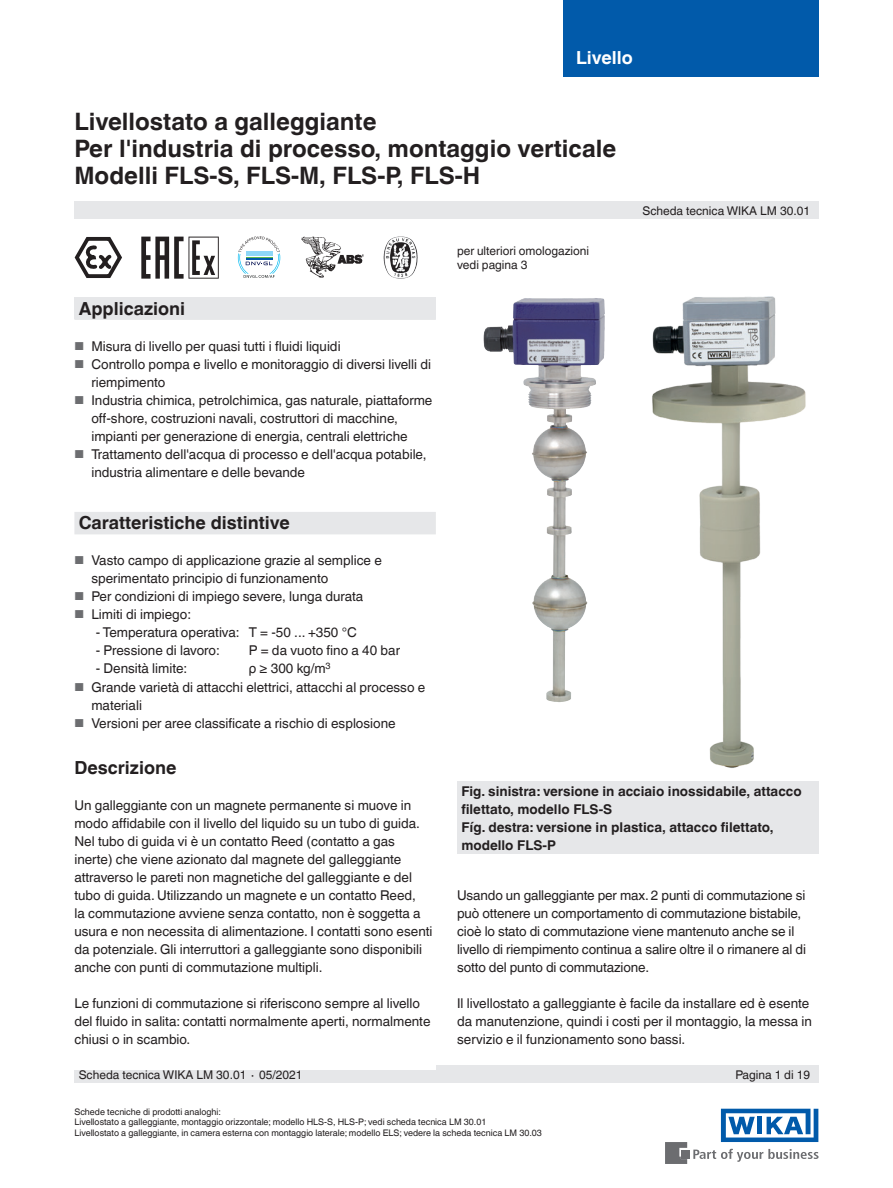
<style>
.page{position:relative;width:893px;height:1188px;background:#fff}
.page>*{position:absolute;margin:0;border:0;box-sizing:border-box;transform-origin:0 0}
.t1{font:700 24px/27px "Helvetica World";color:#231f20}
.t2{font:700 18px "Helvetica World";color:#231f20}
.t3{font:700 18px "Helvetica World";color:#fff}
.t4{font:13.5px/18px "Helvetica World";color:#231f20}
.t5{font:700 13.5px/18px "Helvetica World";color:#231f20}
.t6{font:12px/13.5px "Helvetica World";color:#231f20}
.t7{font:9px/10.5px "Helvetica World";color:#231f20}
.s1{font-size:11.55px;color:#6c6d70}
</style>
<div class="page">
<div style="left:74px;top:202px;width:745px;height:17px;background:#e6e7e9"></div>
<div style="left:74px;top:1066px;width:745px;height:17px;background:#e6e7e9"></div>
<svg style="left:693px;top:1149px;width:126px;height:13px"></svg>
<div style="left:682px;top:1150px;width:8px;height:8px;background:#6c6d70"></div>
<svg style="left:665px;top:1142px;width:22px;height:22px"></svg>
<svg style="left:721px;top:1109px;width:97px;height:33px"></svg>
<div style="left:563px;top:0;width:256px;height:77px;background:#015aaa"></div>
<div style="left:457px;top:782px;width:361px;height:72px;background:#e6e7e9"></div>
<div style="left:74px;top:297px;width:362px;height:23px;background:#e6e7e9"></div>
<div style="left:74px;top:512px;width:362px;height:22px;background:#e6e7e9"></div>
<div style="left:74px;top:761px;width:362px;height:308px;background:#fff"></div>
<img style="left:483px;top:298px;width:112px;height:91px">
<img style="left:652px;top:296px;width:154px;height:472px">
<svg style="left:74px;top:237px;width:48px;height:41px"></svg>
<svg style="left:141px;top:237px;width:78px;height:42px"></svg>
<svg style="left:238px;top:236px;width:42px;height:42px"></svg>
<img style="left:301px;top:236px;width:63px;height:42px">
<img style="left:384px;top:237px;width:26px;height:42px">
<h2 class="t3" style="left:576px;top:47px;width:58px">Livello</h2>
<h1 class="t1" style="left:74px;top:108px;width:543px">Livellostato a galleggiante<br>Per l'industria di processo, montaggio verticale<br>Modelli FLS-S, FLS-M, FLS-P, FLS-H</h1>
<p class="t6" style="left:457px;top:244px;width:134px">per ulteriori omologazioni vedi pagina 3</p>
<p class="t6" style="left:642px;top:204px;width:169px">Scheda tecnica WIKA LM 30.01</p>
<h2 class="t2" style="left:79px;top:298px;width:108px">Applicazioni</h2>
<p class="t4" style="left:74px;top:337px;width:268px"><span class="s1">■</span> Misura di livello per quasi tutti i fluidi liquidi</p>
<p class="t4" style="left:91px;top:355px;width:341px;text-indent:-17px"><span class="s1">■</span> Controllo pompa e livello e monitoraggio di diversi livelli di riempimento</p>
<p class="t4" style="left:91px;top:391px;width:343px;text-indent:-17px"><span class="s1">■</span> Industria chimica, petrolchimica, gas naturale, piattaforme off-shore, costruzioni navali, costruttori di macchine, impianti per generazione di energia, centrali elettriche</p>
<p class="t4" style="left:91px;top:445px;width:337px;text-indent:-17px"><span class="s1">■</span> Trattamento dell'acqua di processo e dell'acqua potabile, industria alimentare e delle bevande</p>
<h2 class="t2" style="left:79px;top:512px;width:213px">Caratteristiche distintive</h2>
<p class="t4" style="left:91px;top:551px;width:292px;text-indent:-17px"><span class="s1">■</span> Vasto campo di applicazione grazie al semplice e sperimentato principio di funzionamento</p>
<p class="t4" style="left:74px;top:587px;width:290px"><span class="s1">■</span> Per condizioni di impiego severe, lunga durata</p>
<p class="t4" style="left:74px;top:605px;width:118px"><span class="s1">■</span> Limiti di impiego:</p>
<p class="t4" style="left:96px;top:623px;width:263px">- Temperatura operativa: T = -50 ... +350 °C</p>
<p class="t4" style="left:96px;top:641px;width:126px">- Pressione di lavoro:</p>
<p class="t4" style="left:249px;top:641px;width:153px">P = da vuoto fino a 40 bar</p>
<p class="t4" style="left:96px;top:660px;width:93px">- Densità limite:</p>
<p class="t4" style="left:249px;top:660px;width:83px">ρ ≥ 300 kg/m<sup>3</sup></p>
<p class="t4" style="left:91px;top:678px;width:335px;text-indent:-17px"><span class="s1">■</span> Grande varietà di attacchi elettrici, attacchi al processo e materiali</p>
<p class="t4" style="left:74px;top:714px;width:323px"><span class="s1">■</span> Versioni per aree classificate a rischio di esplosione</p>
<h2 class="t2" style="left:74px;top:757px;width:103px">Descrizione</h2>
<p class="t4" style="left:74px;top:796px;width:360px">Un galleggiante con un magnete permanente si muove in modo affidabile con il livello del liquido su un tubo di guida.<br>Nel tubo di guida vi è un contatto Reed (contatto a gas inerte) che viene azionato dal magnete del galleggiante attraverso le pareti non magnetiche del galleggiante e del tubo di guida. Utilizzando un magnete e un contatto Reed,<br>la commutazione avviene senza contatto, non è soggetta a usura e non necessita di alimentazione. I contatti sono esenti da potenziale. Gli interruttori a galleggiante sono disponibili anche con punti di commutazione multipli.</p>
<p class="t4" style="left:74px;top:994px;width:358px">Le funzioni di commutazione si riferiscono sempre al livello del fluido in salita: contatti normalmente aperti, normalmente chiusi o in scambio.</p>
<p class="t5" style="left:461px;top:782px;width:342px">Fig. sinistra: versione in acciaio inossidabile, attacco filettato, modello FLS-S<br>Fíg. destra: versione in plastica, attacco filettato, modello FLS-P</p>
<p class="t4" style="left:457px;top:886px;width:350px">Usando un galleggiante per max. 2 punti di commutazione si può ottenere un comportamento di commutazione bistabile, cioè lo stato di commutazione viene mantenuto anche se il livello di riempimento continua a salire oltre il o rimanere al di sotto del punto di commutazione.</p>
<p class="t4" style="left:457px;top:994px;width:356px">Il livellostato a galleggiante è facile da installare ed è esente da manutenzione, quindi i costi per il montaggio, la messa in servizio e il funzionamento sono bassi.</p>
<p class="t6" style="left:79px;top:1068px;width:225px">Scheda tecnica WIKA LM 30.01 ∙ 05/2021</p>
<p class="t6" style="left:735px;top:1068px;width:76px">Pagina 1 di 19</p>
<p class="t7" style="left:74px;top:1107px;width:469px">Schede tecniche di prodotti analoghi:<br>Livellostato a galleggiante, montaggio orizzontale; modello HLS-S, HLS-P; vedi scheda tecnica LM 30.01<br>Livellostato a galleggiante, in camera esterna con montaggio laterale; modello ELS; vedere la scheda tecnica LM 30.03</p>
</div>
